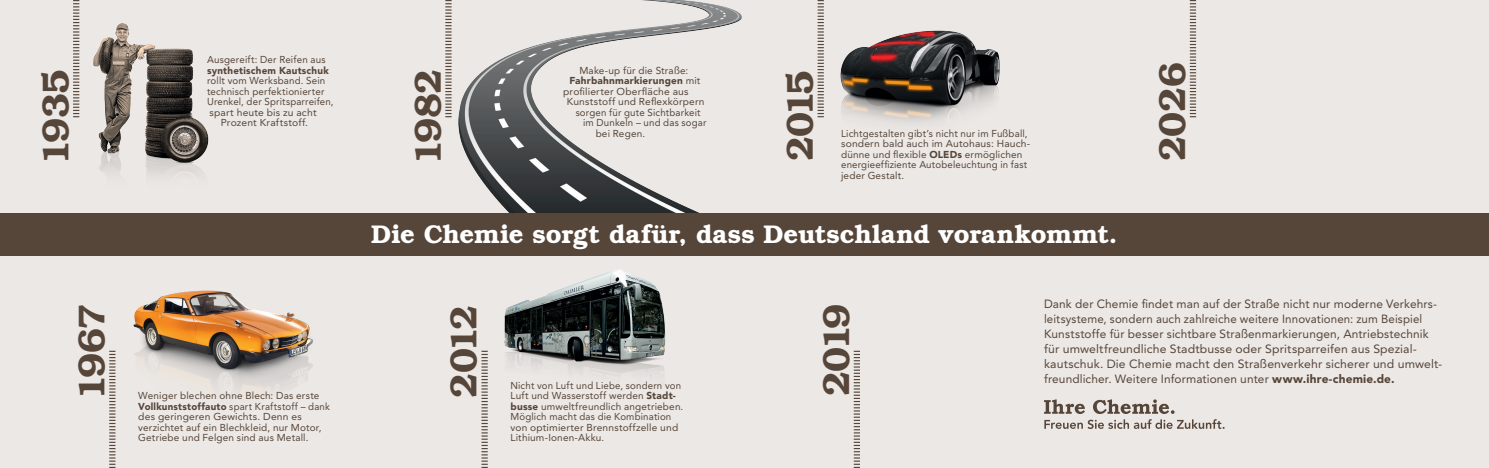
<style>
.page{position:relative;width:1489px;height:468px;background:#fff}
.page>*{position:absolute;margin:0;border:0;box-sizing:border-box;transform-origin:0 0}
.t1{font:600 37.5px "Bookman Std";letter-spacing:-.015em;color:#564539}
.t2{font:600 25.62px "Bookman Std";color:#fff}
.t3{font:11.88px/15px "Avenir LT Std";letter-spacing:.01em;color:#564539}
.t4{font:10px/10.5px "Avenir LT Std";letter-spacing:.015em;color:#564539}
.t5{font:900 10px "Avenir LT Std";letter-spacing:.02em;color:#564539}
.s1{font-weight:400}
.s2{font-weight:900}
</style>
<div class="page">
<div style="left:0;top:0;width:1488px;height:468px;background:#ece8e5"></div>
<img style="left:458px;top:0;width:284px;height:213px">
<div style="left:0;top:213px;width:1488px;height:42px;background:#564539"></div>
<svg style="left:1044px;top:399px;width:180px;height:30px"></svg>
<svg style="left:817px;top:0;width:6px;height:117px"></svg>
<svg style="left:1189px;top:0;width:6px;height:117px"></svg>
<svg style="left:445px;top:0;width:6px;height:117px"></svg>
<svg style="left:73px;top:0;width:6px;height:117px"></svg>
<svg style="left:481px;top:351px;width:6px;height:117px"></svg>
<svg style="left:109px;top:351px;width:6px;height:117px"></svg>
<svg style="left:853px;top:351px;width:7px;height:117px"></svg>
<img style="left:93px;top:23px;width:116px;height:152px">
<img style="left:840px;top:30px;width:160px;height:93px">
<img style="left:133px;top:290px;width:180px;height:100px">
<img style="left:504px;top:269px;width:162px;height:110px">
<p class="t4" style="left:207px;top:54px;width:120px">Ausgereift: Der Reifen aus</p>
<p class="t5" style="left:207px;top:64px;width:123px">synthetischem Kautschuk</p>
<p class="t4" style="left:207px;top:75px;width:120px">rollt vom Werksband. Sein</p>
<p class="t4" style="left:207px;top:86px;width:119px">technisch perfektionierter</p>
<p class="t4" style="left:207px;top:96px;width:128px">Urenkel, der Spritsparreifen,</p>
<p class="t4" style="left:209px;top:107px;width:109px">spart heute bis zu acht</p>
<p class="t4" style="left:221px;top:117px;width:89px">Prozent Kraftstoff.</p>
<h1 class="t1" style="left:33px;top:165px;width:97px;rotate:-90deg">1935</h1>
<p class="t4" style="left:579px;top:65px;width:110px">Make-up für die Straße:</p>
<h1 class="t1" style="left:405px;top:165px;width:97px;rotate:-90deg">1982</h1>
<p class="t5" style="left:569px;top:74px;width:132px">Fahrbahnmarkierungen <span class="s1">mit</span></p>
<p class="t4" style="left:563px;top:86px;width:127px">profilierter Oberfläche aus</p>
<p class="t4" style="left:567px;top:96px;width:139px">Kunststoff und Reflexkörpern</p>
<p class="t4" style="left:575px;top:107px;width:126px">sorgen für gute Sichtbarkeit</p>
<p class="t4" style="left:583px;top:117px;width:125px">im Dunkeln – und das sogar</p>
<p class="t4" style="left:595px;top:128px;width:51px">bei Regen.</p>
<h1 class="t1" style="left:777px;top:161px;width:93px;rotate:-90deg">2015</h1>
<p class="t4" style="left:841px;top:128px;width:190px">Lichtgestalten gibt’s nicht nur im Fußball, sondern bald auch im Autohaus: Hauch&shy;dünne und flexible <span class="s2">OLEDs</span> ermöglichen energieeffiziente Autobeleuchtung in fast jeder Gestalt.</p>
<h2 class="t2" style="left:371px;top:219px;width:747px">Die Chemie sorgt dafür, dass Deutschland vorankommt.</h2>
<h1 class="t1" style="left:1150px;top:161px;width:100px;rotate:-90deg">2026</h1>
<h1 class="t1" style="left:70px;top:400px;width:97px;rotate:-90deg">1967</h1>
<p class="t4" style="left:138px;top:390px;width:193px">Weniger blechen ohne Blech: Das erste <span class="s2">Vollkunststoffauto</span> spart Kraftstoff – dank des geringeren Gewichts. Denn es verzichtet auf ein Blechkleid, nur Motor, Getriebe und Felgen sind aus Metall.</p>
<h1 class="t1" style="left:441px;top:398px;width:94px;rotate:-90deg">2012</h1>
<p class="t3" style="left:1044px;top:296px;width:400px">Dank der Chemie findet man auf der Straße nicht nur moderne Verkehrs&shy;leitsysteme, sondern auch zahlreiche weitere Innovationen: zum Beispiel Kunststoffe für besser sichtbare Straßenmarkierungen, Antriebstechnik für umweltfreundliche Stadtbusse oder Spritsparreifen aus Spezial&shy;kautschuk. Die Chemie macht den Straßenverkehr sicherer und umwelt&shy;freundlicher. Weitere Informationen unter <span class="s2">www.ihre-chemie.de.</span></p>
<h1 class="t1" style="left:814px;top:396px;width:93px;rotate:-90deg">2019</h1>
<p class="t4" style="left:510px;top:380px;width:174px">Nicht von Luft und Liebe, sondern von Luft und Wasserstoff werden <span class="s2">Stadt&shy;busse</span> umweltfreundlich angetrieben.<br>Möglich macht das die Kombination von optimierter Brennstoffzelle und Lithium-Ionen-Akku.</p>
</div>
